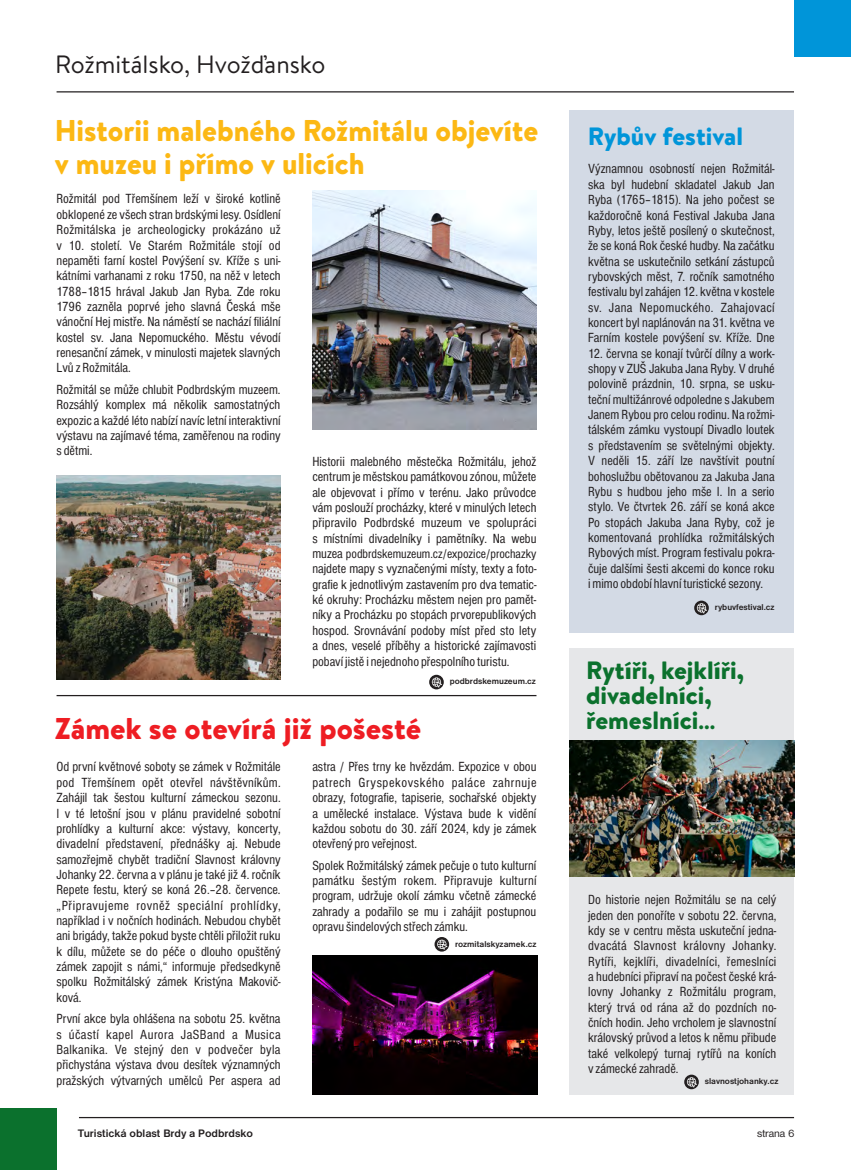
<style>
.page{position:relative;width:851px;height:1170px;background:#fff}
.page>*{position:absolute;margin:0;border:0;box-sizing:border-box;transform-origin:0 0}
.t1{font:900 30px/33.4px "Brandon Text";color:#fcb814;scale:.96 1}
.t2{font:900 30px "Brandon Text";color:#ee1d23}
.t3{font:900 25px/24.8px "Brandon Text";color:#0b712d}
.t4{font:25px "Brandon Text";color:#231f20}
.t5{font:900 25px "Brandon Text";color:#0095d9}
.t6{font:condensed 13.75px/15.4px "Nimbus Sans DOT";color:#231f20;text-align:justify}
.t7{font:condensed 13.12px "Nimbus Sans DOT";color:#231f20}
.t8{font:700 11.25px "Nimbus Sans DOT";color:#231f20}
.t9{font:11.25px "Nimbus Sans DOT";color:#231f20}
.t10{font:700 8.75px "Nimbus Sans DOT";color:#231f20}
.s1{font-size:13.75px}
</style>
<div class="page">
<div style="left:569px;top:648px;width:224px;height:446px;background:#e6e7e9"></div>
<hr style="left:57px;top:695px;width:479px;height:1px;background:#231f20">
<img style="left:57px;top:475px;width:223px;height:204px">
<hr style="left:57px;top:91px;width:736px;height:1px;background:#231f20">
<div style="left:0;top:1108px;width:56px;height:61px;background:#0b712d"></div>
<div style="left:793px;top:0;width:57px;height:57px;background:#0095d9"></div>
<hr style="left:79px;top:1116px;width:714px;height:2px;background:#231f20">
<svg style="left:684px;top:1074px;width:14px;height:15px"></svg>
<svg style="left:686px;top:1077px;width:11px;height:10px"></svg>
<svg style="left:429px;top:674px;width:14px;height:15px"></svg>
<svg style="left:432px;top:677px;width:10px;height:10px"></svg>
<img style="left:312px;top:190px;width:224px;height:240px">
<svg style="left:434px;top:936px;width:15px;height:15px"></svg>
<svg style="left:437px;top:939px;width:10px;height:10px"></svg>
<img style="left:312px;top:955px;width:225px;height:139px">
<img style="left:569px;top:740px;width:224px;height:136px">
<div style="left:569px;top:110px;width:224px;height:523px;background:#d3dae5"></div>
<svg style="left:694px;top:600px;width:14px;height:15px"></svg>
<svg style="left:696px;top:603px;width:11px;height:10px"></svg>
<h2 class="t4" style="left:55px;top:55px;width:272px">Rožmitálsko, Hvožďansko</h2>
<h1 class="t1" style="left:55px;top:118px;width:505px">Historii malebného Rožmitálu objevíte v muzeu i přímo v ulicích</h1>
<p class="t6" style="left:56px;top:192px;width:226px">Rožmitál pod Třemšínem leží v široké kotlině obklopené ze všech stran brdskými lesy. Osídlení Rožmitálska je archeologicky prokázáno už v 10. století. Ve Starém Rožmitále stojí od nepaměti farní kostel Povýšení sv. Kříže s uni&shy;kátními varhanami z roku 1750, na něž v letech 1788–1815 hrával Jakub Jan Ryba. Zde roku 1796 zazněla poprvé jeho slavná Česká mše vánoční Hej mistře. Na náměstí se nachází filiální kostel sv. Jana Nepomuckého. Městu vévodí renesanční zámek, v minulosti majetek slavných Lvů z Rožmitála.</p>
<p class="t6" style="left:56px;top:383px;width:226px">Rožmitál se může chlubit Podbrdským muzeem.<br>Rozsáhlý komplex má několik samostatných expozic a každé léto nabízí navíc letní interaktivní výstavu na zajímavé téma, zaměřenou na rodiny s dětmi.</p>
<p class="t6" style="left:312px;top:455px;width:226px">Historii malebného městečka Rožmitálu, jehož centrum je městskou památkovou zónou, můžete ale objevovat i přímo v terénu. Jako průvodce vám poslouží procházky, které v minulých letech připravilo Podbrdské muzeum ve spolupráci s místními divadelníky i pamětníky. Na webu</p>
<p class="t7" style="left:312px;top:549px;width:225px"><span class="s1">muzea</span> podbrdskemuzeum.cz/expozice/prochazky</p>
<p class="t6" style="left:312px;top:562px;width:226px">najdete mapy s vyznačenými místy, texty a foto&shy;grafie k jednotlivým zastavením pro dva tematic&shy;ké okruhy: Procházku městem nejen pro pamět&shy;níky a Procházku po stopách prvorepublikových hospod. Srovnávání podoby míst před sto lety a dnes, veselé příběhy a historické zajímavosti pobaví jistě i nejednoho přespolního turistu.</p>
<p class="t10" style="left:449px;top:678px;width:88px">podbrdskemuzeum.cz</p>
<h1 class="t2" style="left:55px;top:717px;width:368px">Zámek se otevírá již pošesté</h1>
<p class="t6" style="left:56px;top:760px;width:226px">Od první květnové soboty se zámek v Rožmitále pod Třemšínem opět otevřel návštěvníkům.<br>Zahájil tak šestou kulturní zámeckou sezonu.<br>I v té letošní jsou v plánu pravidelné sobotní prohlídky a kulturní akce: výstavy, koncerty, divadelní představení, přednášky aj. Nebude samozřejmě chybět tradiční Slavnost královny Johanky 22. června a v plánu je také již 4. ročník Repete festu, který se koná 26.–28. července. „Připravujeme rovněž speciální prohlídky, například i v nočních hodinách. Nebudou chybět ani brigády, takže pokud byste chtěli přiložit ruku k dílu, můžete se do péče o dlouho opuštěný zámek zapojit s námi,“ informuje předsedkyně spolku Rožmitálský zámek Kristýna Makovič&shy;ková.</p>
<p class="t6" style="left:56px;top:1012px;width:225px">První akce byla ohlášena na sobotu 25. května s účastí kapel Aurora JaSBand a Musica Balkanika. Ve stejný den v podvečer byla přichystána výstava dvou desítek významných pražských výtvarných umělců Per aspera ad</p>
<p class="t6" style="left:312px;top:760px;width:226px">astra / Přes trny ke hvězdám. Expozice v obou patrech Gryspekovského paláce zahrnuje obrazy, fotografie, tapiserie, sochařské objekty a umělecké instalace. Výstava bude k vidění každou sobotu do 30. září 2024, kdy je zámek otevřený pro veřejnost.</p>
<p class="t6" style="left:312px;top:858px;width:226px">Spolek Rožmitálský zámek pečuje o tuto kulturní památku šestým rokem. Připravuje kulturní program, udržuje okolí zámku včetně zámecké zahrady a podařilo se mu i zahájit postupnou opravu šindelových střech zámku.</p>
<p class="t10" style="left:455px;top:940px;width:83px">rozmitalskyzamek.cz</p>
<h2 class="t5" style="left:587px;top:128px;width:157px">Rybův festival</h2>
<p class="t6" style="left:588px;top:162px;width:188px">Významnou osobností nejen Rožmitál&shy;ska byl hudební skladatel Jakub Jan Ryba (1765–1815). Na jeho počest se každoročně koná Festival Jakuba Jana Ryby, letos ještě posílený o skutečnost, že se koná Rok české hudby. Na začátku května se uskutečnilo setkání zástupců rybovských měst, 7. ročník samotného festivalu byl zahájen 12. května v kostele sv. Jana Nepomuckého. Zahajovací koncert byl naplánován na 31. května ve Farním kostele povýšení sv. Kříže. Dne</p>
<p class="t6" style="left:588px;top:346px;width:188px">12. června se konají tvůrčí dílny a work&shy;shopy v ZUŠ Jakuba Jana Ryby. V druhé polovině prázdnin, 10. srpna, se usku&shy;teční multižánrové odpoledne s Jakubem Janem Rybou pro celou rodinu. Na rožmi&shy;tálském zámku vystoupí Divadlo loutek s představením se světelnými objekty.<br>V neděli 15. září lze navštívit poutní bohoslužbu obětovanou za Jakuba Jana Rybu s hudbou jeho mše I. In a serio stylo. Ve čtvrtek 26. září se koná akce Po stopách Jakuba Jana Ryby, což je komentovaná prohlídka rožmitálských Rybových míst. Program festivalu pokra&shy;čuje dalšími šesti akcemi do konce roku i mimo období hlavní turistické sezony.</p>
<p class="t10" style="left:714px;top:604px;width:61px">rybuvfestival.cz</p>
<h2 class="t3" style="left:586px;top:662px;width:159px">Rytíři, kejklíři, divadelníci, řemeslníci…</h2>
<p class="t6" style="left:588px;top:893px;width:190px">Do historie nejen Rožmitálu se na celý jeden den ponoříte v sobotu 22. června, kdy se v centru města uskuteční jedna&shy;dvacátá Slavnost královny Johanky.<br>Rytíři, kejklíři, divadelníci, řemeslníci a hudebníci připraví na počest české krá&shy;lovny Johanky z Rožmitálu program, který trvá od rána až do pozdních no&shy;čních hodin. Jeho vrcholem je slavnostní královský průvod a letos k němu přibude také velkolepý turnaj rytířů na koních v zámecké zahradě.</p>
<p class="t10" style="left:704px;top:1078px;width:75px">slavnostjohanky.cz</p>
<p class="t8" style="left:78px;top:1129px;width:176px">Turistická oblast Brdy a Podbrdsko</p>
<p class="t9" style="left:757px;top:1129px;width:39px">strana 6</p>
</div>
